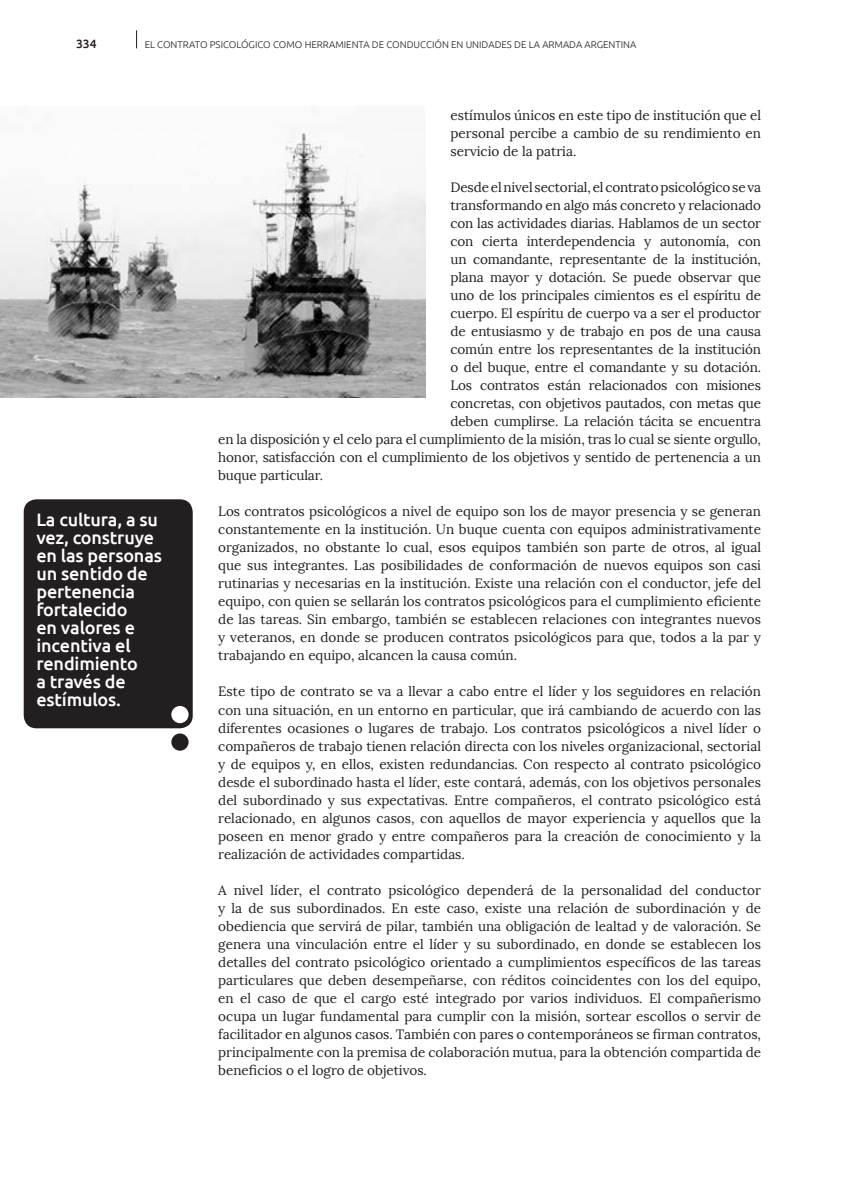
<style>
.page{position:relative;width:850px;height:1190px;background:#fff}
.page>*{position:absolute;margin:0;border:0;box-sizing:border-box;transform-origin:0 0}
.t1{font:500 18px/18px "Ubuntu";letter-spacing:-.01em;color:#fff}
.t2{font:13.5px/18px "Lora";letter-spacing:-.01em;color:#231f20;text-align:justify}
.t3{font:500 12px "Ubuntu";color:#231f20}
.t4{font:300 9.75px "Ubuntu";color:#231f20}
</style>
<div class="page">
<svg style="left:136px;top:30px;width:1px;height:18px"></svg>
<img style="left:0;top:129px;width:425px;height:269px">
<div style="left:24px;top:499px;width:169px;height:229px;background:#231f20;border-radius:13px"></div>
<div style="left:171px;top:733px;width:18px;height:18px;background:#231f20;border-radius:50%"></div>
<div style="left:171px;top:706px;width:18px;height:17px;background:#fff;border-radius:50%"></div>
<p class="t3" style="left:76px;top:37px;width:22px">334</p>
<p class="t4" style="left:145px;top:39px;width:493px">EL CONTRATO PSICOLÓGICO COMO HERRAMIENTA DE CONDUCCIÓN EN UNIDADES DE LA ARMADA ARGENTINA</p>
<h1 class="t1" style="left:36px;top:510px;width:127px">La cultura, a su vez, construye en las personas un sentido de pertenencia fortalecido<br>en valores e incentiva el rendimiento<br>a través de estímulos.</h1>
<p class="t2" style="left:450px;top:107px;width:312px">estímulos únicos en este tipo de institución que el personal percibe a cambio de su rendimiento en servicio de la patria.</p>
<p class="t2" style="left:450px;top:179px;width:312px">Desde el nivel sectorial, el contrato psicológico se va</p>
<p class="t2" style="left:450px;top:197px;width:312px">transformando en algo más concreto y relacionado</p>
<p class="t2" style="left:450px;top:215px;width:312px">con las actividades diarias. Hablamos de un sector</p>
<p class="t2" style="left:450px;top:233px;width:312px">con cierta interdependencia y autonomía, con</p>
<p class="t2" style="left:450px;top:251px;width:312px">un comandante, representante de la institución,</p>
<p class="t2" style="left:450px;top:269px;width:312px">plana mayor y dotación. Se puede observar que</p>
<p class="t2" style="left:450px;top:287px;width:312px">uno de los principales cimientos es el espíritu de</p>
<p class="t2" style="left:450px;top:305px;width:312px">cuerpo. El espíritu de cuerpo va a ser el productor</p>
<p class="t2" style="left:450px;top:323px;width:312px">de entusiasmo y de trabajo en pos de una causa</p>
<p class="t2" style="left:450px;top:341px;width:312px">común entre los representantes de la institución</p>
<p class="t2" style="left:450px;top:359px;width:312px">o del buque, entre el comandante y su dotación.</p>
<p class="t2" style="left:450px;top:377px;width:312px">Los contratos están relacionados con misiones</p>
<p class="t2" style="left:450px;top:395px;width:312px">concretas, con objetivos pautados, con metas que</p>
<p class="t2" style="left:450px;top:413px;width:312px">deben cumplirse. La relación tácita se encuentra</p>
<p class="t2" style="left:218px;top:431px;width:544px">en la disposición y el celo para el cumplimiento de la misión, tras lo cual se siente orgullo,</p>
<p class="t2" style="left:218px;top:449px;width:544px">honor, satisfacción con el cumplimiento de los objetivos y sentido de pertenencia a un</p>
<p class="t2" style="left:218px;top:467px;width:106px">buque particular.</p>
<p class="t2" style="left:218px;top:503px;width:544px">Los contratos psicológicos a nivel de equipo son los de mayor presencia y se generan constantemente en la institución. Un buque cuenta con equipos administrativamente organizados, no obstante lo cual, esos equipos también son parte de otros, al igual que sus integrantes. Las posibilidades de conformación de nuevos equipos son casi rutinarias y necesarias en la institución. Existe una relación con el conductor, jefe del equipo, con quien se sellarán los contratos psicológicos para el cumplimiento eficiente de las tareas. Sin embargo, también se establecen relaciones con integrantes nuevos y veteranos, en donde se producen contratos psicológicos para que, todos a la par y trabajando en equipo, alcancen la causa común.</p>
<p class="t2" style="left:218px;top:683px;width:544px">Este tipo de contrato se va a llevar a cabo entre el líder y los seguidores en relación con una situación, en un entorno en particular, que irá cambiando de acuerdo con las diferentes ocasiones o lugares de trabajo. Los contratos psicológicos a nivel líder o compañeros de trabajo tienen relación directa con los niveles organizacional, sectorial y de equipos y, en ellos, existen redundancias. Con respecto al contrato psicológico desde el subordinado hasta el líder, este contará, además, con los objetivos personales del subordinado y sus expectativas. Entre compañeros, el contrato psicológico está relacionado, en algunos casos, con aquellos de mayor experiencia y aquellos que la poseen en menor grado y entre compañeros para la creación de conocimiento y la realización de actividades compartidas.</p>
<p class="t2" style="left:218px;top:881px;width:544px">A nivel líder, el contrato psicológico dependerá de la personalidad del conductor y la de sus subordinados. En este caso, existe una relación de subordinación y de obediencia que servirá de pilar, también una obligación de lealtad y de valoración. Se genera una vinculación entre el líder y su subordinado, en donde se establecen los detalles del contrato psicológico orientado a cumplimientos específicos de las tareas particulares que deben desempeñarse, con réditos coincidentes con los del equipo, en el caso de que el cargo esté integrado por varios individuos. El compañerismo ocupa un lugar fundamental para cumplir con la misión, sortear escollos o servir de facilitador en algunos casos. También con pares o contemporáneos se firman contratos, principalmente con la premisa de colaboración mutua, para la obtención compartida de beneficios o el logro de objetivos.</p>
</div>
